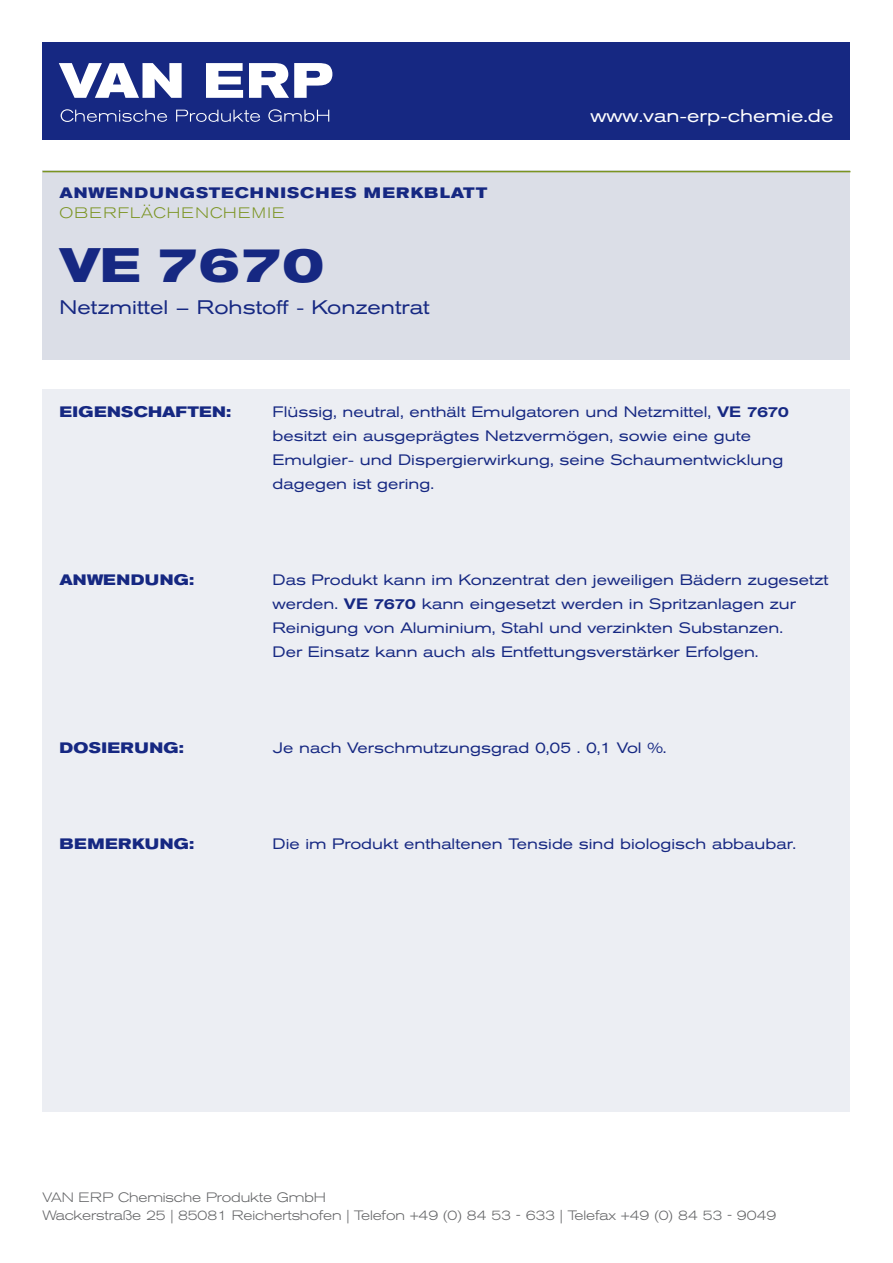
<style>
.page{position:relative;width:893px;height:1263px;background:#fff}
.page>*{position:absolute;margin:0;border:0;box-sizing:border-box;transform-origin:0 0}
.t1{font:700 expanded 48px "Akzidenz Grotesk BE";letter-spacing:.02em;color:#162882}
.t2{font:expanded 19.5px "Akzidenz Grotesk BE";color:#162882}
.t3{font:expanded 18px "Akzidenz Grotesk BE";color:#fff}
.t4{font:expanded 15px/24px "Akzidenz Grotesk BE";color:#162882}
.t5{font:700 expanded 15px "Akzidenz Grotesk BE";letter-spacing:.07em;color:#162882}
.t6{font:700 expanded 15px "Akzidenz Grotesk BE";letter-spacing:.02em;color:#162882}
.t7{font:700 expanded 15px "Akzidenz Grotesk BE";letter-spacing:.04em;color:#162882}
.t8{font:300 expanded 15px "Akzidenz Grotesk BE";letter-spacing:.07em;color:#7b9422}
.t9{font:300 expanded 13.5px/18px "Akzidenz Grotesk BE";letter-spacing:-.01em;color:#646567}
.s1{font-weight:500}
</style>
<div class="page">
<div style="left:43px;top:43px;width:807px;height:97px;background:#162882"></div>
<svg style="left:59px;top:63px;width:123px;height:35px"></svg>
<svg style="left:206px;top:63px;width:37px;height:35px"></svg>
<svg style="left:249px;top:63px;width:83px;height:35px"></svg>
<svg style="left:61px;top:109px;width:106px;height:13px"></svg>
<svg style="left:176px;top:110px;width:84px;height:12px"></svg>
<svg style="left:268px;top:109px;width:61px;height:13px"></svg>
<div style="left:43px;top:170px;width:807px;height:189px;background:#dbdee7"></div>
<div style="left:43px;top:389px;width:807px;height:723px;background:#eceef3"></div>
<hr style="left:43px;top:171px;width:807px;height:1px;background:#7b9422">
<p class="t5" style="left:60px;top:184px;width:429px">ANWENDUNGSTECHNISCHES MERKBLATT</p>
<p class="t8" style="left:60px;top:204px;width:109px">oberflächenche</p>
<p class="t8" style="left:252px;top:204px;width:32px">mie</p>
<h1 class="t1" style="left:60px;top:238px;width:266px">VE 7670</h1>
<h2 class="t2" style="left:60px;top:295px;width:372px">Netzmittel – Rohstoff - Konzentrat</h2>
<p class="t3" style="left:590px;top:105px;width:245px">www.van-erp-chemie.de</p>
<p class="t6" style="left:60px;top:403px;width:173px">EIGENSCHAFTEN:</p>
<p class="t4" style="left:273px;top:400px;width:518px">Flüssig, neutral, enthält Emulgatoren und Netzmittel, <span class="s1">VE 7670 </span>besitzt ein ausgeprägtes Netzvermögen, sowie eine gute Emulgier- und Dispergierwirkung, seine Schaumentwicklung dagegen ist gering.</p>
<p class="t6" style="left:60px;top:571px;width:136px">ANWENDUNG:</p>
<p class="t4" style="left:273px;top:568px;width:558px">Das Produkt kann im Konzentrat den jeweiligen Bädern zugesetzt werden. <span class="s1">VE 7670</span> kann eingesetzt werden in Spritzanlagen zur Reinigung von Aluminium, Stahl und verzinkten Substanzen.<br>Der Einsatz kann auch als Entfettungsverstärker Erfolgen.</p>
<p class="t7" style="left:60px;top:739px;width:126px">DOSIERUNG:</p>
<p class="t4" style="left:273px;top:736px;width:396px">Je nach Verschmutzungsgrad 0,05 . 0,1 Vol %.</p>
<p class="t7" style="left:60px;top:835px;width:136px">BEMERKUNG:</p>
<p class="t4" style="left:273px;top:832px;width:525px">Die im Produkt enthaltenen Tenside sind biologisch abbaubar.</p>
<p class="t9" style="left:43px;top:1189px;width:735px">VAN ERP Chemische Produkte GmbH<br>Wackerstraße 25 | 85081 Reichertshofen | Telefon +49 (0) 84 53 - 633 | Telefax +49 (0) 84 53 - 9049</p>
</div>
